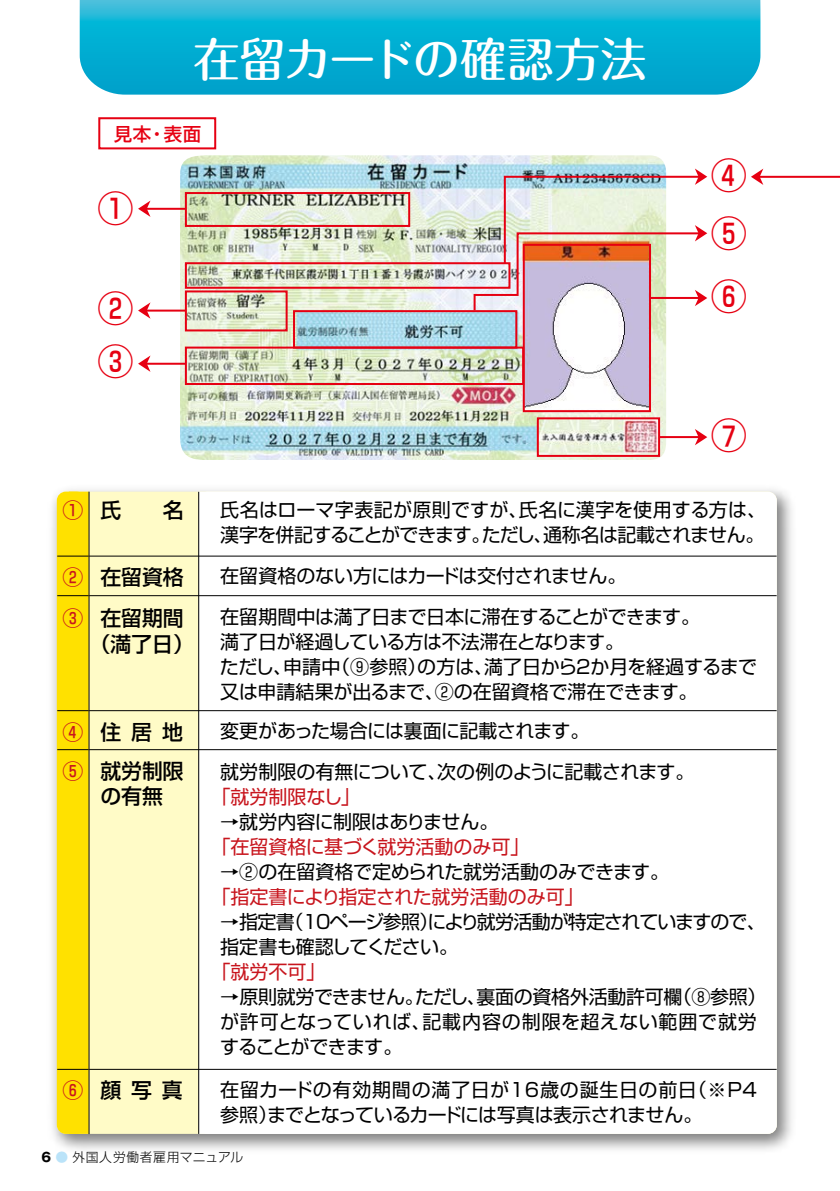
<style>
.page{position:relative;width:840px;height:1191px;background:#fff}
.page>*{position:absolute;margin:0;border:0;box-sizing:border-box;transform-origin:0 0}
.t1{font:500 46.8px "Maru Fo Pro";letter-spacing:-.015em;color:#fff}
.t2{font:500 36.2px/53.4px "Shin Go Pro";color:#e60012}
.t3{font:500 20.8px/25.8px "Shin Go Pro";color:#000;text-align:center}
.t4{font:500 20.8px "Shin Go Pro";color:#c8161e}
.t5{font:19px/25px "Shin Go Pro";letter-spacing:-.015em;color:#000}
.t6{font:19px "Shin Go Pro";color:#c8161e}
.t7{font:19px/25px "Shin Go Pro";letter-spacing:-.05em;color:#000}
.t8{font:500 18.4px "Shin Go Pro";color:#e60012}
.t9{font:300 12.8px "Shin Go Pro";letter-spacing:.04em;color:#000}
.s1{color:#c8161e}
.s2{font-family:"Gothic MB101 Pro";font-weight:700}
.s3{color:#bae3f9}
</style>
<div class="page">
<svg style="left:80px;top:0;width:680px;height:95px;background:#0fb0d3"></svg>
<img style="left:180px;top:155px;width:486px;height:305px">
<div style="left:185px;top:192px;width:225px;height:35px;border:2px solid #e60012"></div>
<div style="left:185px;top:262px;width:325px;height:27px;border:2px solid #e60012"></div>
<div style="left:522px;top:244px;width:128px;height:168px;border:2px solid #e60012"></div>
<div style="left:185px;top:290px;width:102px;height:41px;border:2px solid #e60012"></div>
<div style="left:185px;top:346px;width:339px;height:39px;border:2px solid #e60012"></div>
<div style="left:293px;top:310px;width:224px;height:38px;border:2px solid #e60012"></div>
<div style="left:98px;top:117px;width:118px;height:32px;border:2px solid #e60012"></div>
<img style="left:52px;top:489px;width:740px;height:661px">
<div style="left:57px;top:491px;width:719px;height:642px;background:#fffbc7;border-radius:9px"></div>
<div style="left:198px;top:491px;width:578px;height:642px;background:#fff;border-radius:9px"></div>
<div style="left:198px;top:491px;width:141px;height:642px;background:#fff"></div>
<div style="left:57px;top:491px;width:28px;height:642px;background:#ffe100;border-radius:9px"></div>
<div style="left:69px;top:491px;width:20px;height:642px;background:#ffe100"></div>
<hr style="left:88px;top:491px;width:1px;height:643px;background:#000">
<hr style="left:198px;top:492px;width:1px;height:641px;background:#000">
<hr style="left:89px;top:555px;width:687px;height:1px;background:#000">
<hr style="left:57px;top:555px;width:32px;height:1px;background:#000">
<hr style="left:89px;top:595px;width:687px;height:1px;background:#000">
<hr style="left:57px;top:595px;width:32px;height:1px;background:#000">
<hr style="left:89px;top:710px;width:687px;height:1px;background:#000">
<hr style="left:57px;top:710px;width:32px;height:1px;background:#000">
<hr style="left:89px;top:749px;width:687px;height:1px;background:#000">
<hr style="left:57px;top:749px;width:32px;height:1px;background:#000">
<hr style="left:89px;top:1069px;width:687px;height:1px;background:#000">
<hr style="left:57px;top:1069px;width:32px;height:1px;background:#000">
<hr style="left:145px;top:208px;width:41px;height:2px;background:#e60012">
<svg style="left:138px;top:201px;width:12px;height:16px"></svg>
<hr style="left:145px;top:309px;width:41px;height:2px;background:#e60012">
<svg style="left:138px;top:302px;width:12px;height:17px"></svg>
<hr style="left:145px;top:363px;width:41px;height:2px;background:#e60012">
<svg style="left:138px;top:356px;width:12px;height:16px"></svg>
<img style="left:472px;top:168px;width:235px;height:144px">
<hr style="left:658px;top:436px;width:42px;height:2px;background:#e60012">
<svg style="left:694px;top:429px;width:13px;height:16px"></svg>
<div style="left:536px;top:417px;width:123px;height:40px;border:2px solid #e60012"></div>
<hr style="left:757px;top:176px;width:82px;height:2px;background:#e60012">
<svg style="left:751px;top:169px;width:12px;height:16px"></svg>
<h1 class="t1" style="left:193px;top:22px;width:455px">在留カードの確認方法</h1>
<p class="t8" style="left:114px;top:119px;width:89px">見本・表面</p>
<h2 class="t2" style="left:97px;top:177px;width:38px">①</h2>
<h2 class="t2" style="left:97px;top:277px;width:38px">②<br>③</h2>
<p class="t3" style="left:62px;top:495px;width:123px"><span class="s1">①</span> 氏　　名</p>
<h2 class="t2" style="left:710px;top:145px;width:38px">④</h2>
<h2 class="t2" style="left:710px;top:203px;width:38px">⑤</h2>
<h2 class="t2" style="left:710px;top:265px;width:38px">⑥</h2>
<h2 class="t2" style="left:710px;top:404px;width:38px">⑦</h2>
<p class="t5" style="left:220px;top:495px;width:547px">氏名はローマ字表記が原則ですが、氏名に漢字を使用する方は、漢字を併記することができます。ただし、通称名は記載されません。</p>
<p class="t3" style="left:62px;top:561px;width:123px"><span class="s1">②</span> 在留資格</p>
<p class="t5" style="left:220px;top:561px;width:407px">在留資格のない方にはカードは交付されません。</p>
<p class="t4" style="left:62px;top:601px;width:22px">③</p>
<p class="t3" style="left:90px;top:602px;width:106px">在留期間（満了日）</p>
<p class="t5" style="left:220px;top:602px;width:538px">在留期間中は満了日まで日本に滞在することができます。<br>満了日が経過している方は不法滞在となります。<br>ただし、申請中（⑨参照）の方は、満了日から２か月を経過するまで又は申請結果が出るまで、②の在留資格で滞在できます。</p>
<p class="t3" style="left:62px;top:716px;width:122px"><span class="s1">④</span> 住居 地</p>
<p class="t5" style="left:220px;top:716px;width:370px">変更があった場合には裏面に記載されます。</p>
<p class="t4" style="left:62px;top:754px;width:22px">⑤</p>
<p class="t4" style="left:62px;top:1073px;width:22px">⑥</p>
<p class="t3" style="left:100px;top:756px;width:85px;line-height:25px;text-align:left">就労制限の有無</p>
<p class="t5" style="left:220px;top:757px;width:475px">就労制限の有無について、次の例のように記載されます。</p>
<p class="t6" style="left:211px;top:781px;width:150px">「就労制限なし」</p>
<p class="t5" style="left:220px;top:807px;width:279px">→就労内容に制限はありません。</p>
<p class="t6" style="left:211px;top:831px;width:319px">「在留資格に基づく就労活動のみ可」</p>
<p class="t5" style="left:220px;top:857px;width:450px">→②の在留資格で定められた就労活動のみできます。</p>
<p class="t6" style="left:211px;top:881px;width:373px">「指定書により指定された就労活動のみ可」</p>
<p class="t7" style="left:220px;top:907px;width:546px">→指定書（１０ページ参照）により就労活動が特定されていますので、指定書も確認してください。</p>
<p class="t6" style="left:211px;top:956px;width:115px">「就労不可」</p>
<p class="t5" style="left:220px;top:982px;width:547px">→原則就労できません。ただし、裏面の資格外活動許可欄（⑧参照）が許可となっていれば、記載内容の制限を超えない範囲で就労することができます。</p>
<p class="t3" style="left:100px;top:1075px;width:84px">顔写 真</p>
<p class="t5" style="left:220px;top:1074px;width:538px">在留カードの有効期間の満了日が16歳の誕生日の前日（※P4参照）までとなっているカードには写真は表示されません。</p>
<p class="t9" style="left:29px;top:1146px;width:216px"><span class="s2">　6</span> <span class="s3">●</span> 外国人労働者雇用マニュアル</p>
</div>
